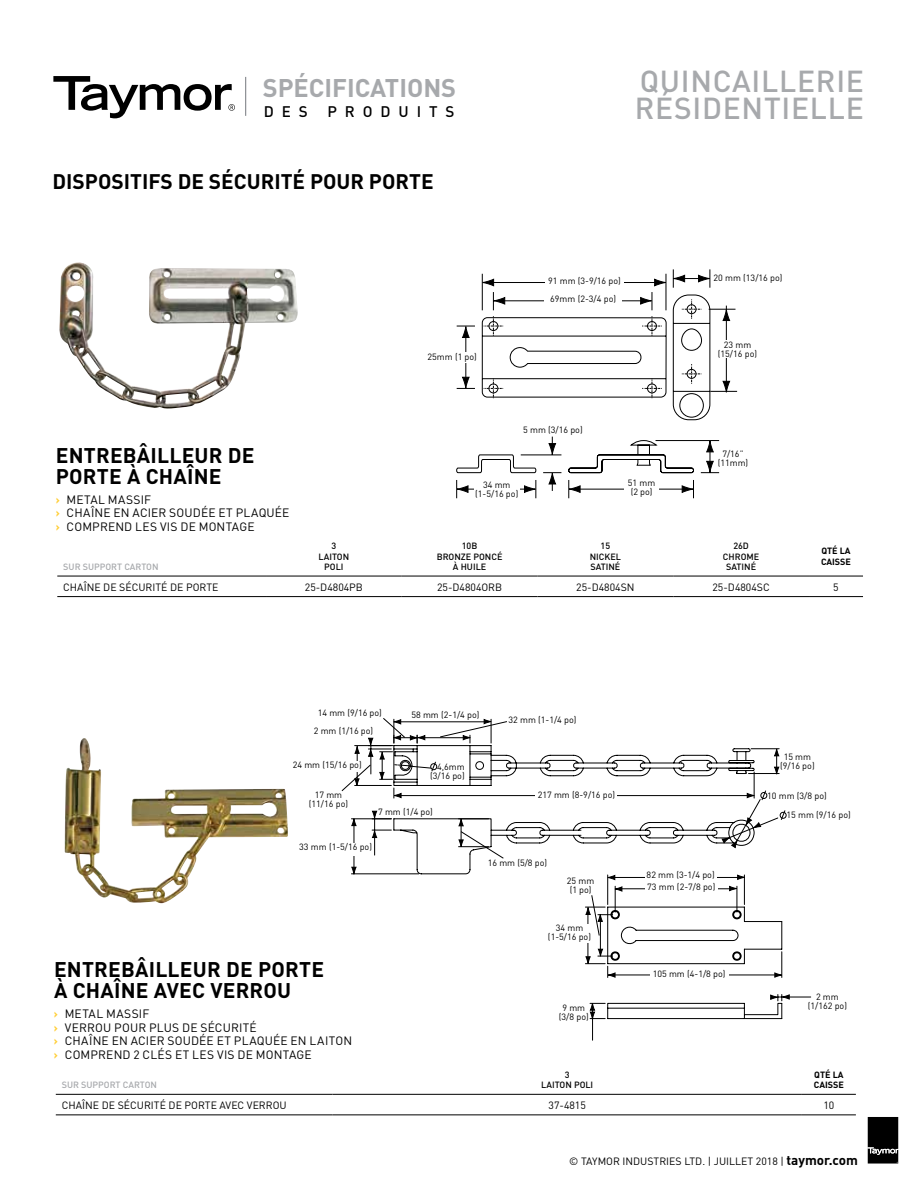
<style>
.page{position:relative;width:918px;height:1188px;background:#fff}
.page>*{position:absolute;margin:0;border:0;box-sizing:border-box;transform-origin:0 0}
.t1{font:500 30px/27px "DIN";letter-spacing:.025em;color:#a7a9ac}
.t2{font:700 25.2px "DIN";color:#a7a9ac}
.t3{font:700 21px/21px "DIN";letter-spacing:.01em;color:#000}
.t4{font:700 20.85px "DIN";color:#000}
.t5{font:500 15.15px "DIN";letter-spacing:.52em;color:#000}
.t6{font:12px/13.5px "DIN";letter-spacing:.015em;color:#000}
.t7{font:10.5px "DIN";color:#000}
.t8{font:9px/9px "DIN";color:#000;text-align:center}
.t9{font:500 9px/10.5px "DIN";color:#000;text-align:center}
.t10{font:500 9px "DIN";color:#a7a9ac}
.t11{font:700 9px/10.5px "DIN";color:#000}
.s1{font-weight:700;color:#ffce35}
.s2{font-weight:700;font-size:13.5px}
</style>
<div class="page">
<svg style="left:867px;top:1117px;width:31px;height:47px"></svg>
<svg style="left:53px;top:76px;width:182px;height:42px"></svg>
<hr style="left:245px;top:77px;width:1px;height:39px;background:#797d82">
<hr style="left:266px;top:576px;width:136px;height:1px;background:#000">
<hr style="left:402px;top:576px;width:136px;height:1px;background:#000">
<hr style="left:673px;top:576px;width:136px;height:1px;background:#000">
<hr style="left:809px;top:576px;width:54px;height:1px;background:#000">
<hr style="left:266px;top:596px;width:136px;height:1px;background:#000">
<hr style="left:402px;top:596px;width:136px;height:1px;background:#000">
<hr style="left:673px;top:596px;width:136px;height:1px;background:#000">
<hr style="left:809px;top:596px;width:54px;height:1px;background:#000">
<hr style="left:57px;top:576px;width:209px;height:1px;background:#000">
<hr style="left:57px;top:596px;width:209px;height:1px;background:#000">
<hr style="left:333px;top:1094px;width:469px;height:1px;background:#000">
<hr style="left:802px;top:1094px;width:54px;height:1px;background:#000">
<hr style="left:333px;top:1114px;width:469px;height:1px;background:#000">
<hr style="left:802px;top:1114px;width:54px;height:1px;background:#000">
<hr style="left:56px;top:1094px;width:277px;height:1px;background:#000">
<hr style="left:56px;top:1114px;width:277px;height:1px;background:#000">
<img style="left:65px;top:738px;width:223px;height:166px">
<img style="left:59px;top:262px;width:239px;height:147px">
<svg style="left:482px;top:575px;width:229px;height:541px"></svg>
<svg style="left:456px;top:269px;width:275px;height:230px"></svg>
<div style="left:545px;top:277px;width:79px;height:12px;background:#fff"></div>
<div style="left:544px;top:295px;width:78px;height:11px;background:#fff"></div>
<div style="left:716px;top:340px;width:44px;height:18px;background:#fff"></div>
<div style="left:423px;top:352px;width:54px;height:10px;background:#fff"></div>
<div style="left:625px;top:479px;width:34px;height:20px;background:#fff"></div>
<div style="left:474px;top:481px;width:45px;height:19px;background:#fff"></div>
<div style="left:780px;top:812px;width:7px;height:7px;border:1px solid #000;border-radius:50%"></div>
<svg style="left:393px;top:718px;width:343px;height:157px"></svg>
<hr style="left:354px;top:822px;width:1px;height:48px;background:#000">
<hr style="left:351px;top:818px;width:40px;height:1px;background:#000">
<hr style="left:351px;top:873px;width:68px;height:1px;background:#000">
<hr style="left:397px;top:795px;width:354px;height:1px;background:#000">
<svg style="left:341px;top:717px;width:167px;height:81px"></svg>
<svg style="left:372px;top:811px;width:19px;height:44px"></svg>
<svg style="left:351px;top:818px;width:6px;height:8px"></svg>
<svg style="left:351px;top:867px;width:6px;height:8px"></svg>
<svg style="left:458px;top:815px;width:46px;height:44px"></svg>
<svg style="left:721px;top:745px;width:65px;height:103px"></svg>
<div style="left:286px;top:761px;width:76px;height:11px;background:#fff"></div>
<div style="left:299px;top:843px;width:74px;height:12px;background:#fff"></div>
<div style="left:536px;top:791px;width:81px;height:13px;background:#fff"></div>
<hr style="left:611px;top:877px;width:130px;height:1px;background:#000">
<hr style="left:744px;top:875px;width:1px;height:30px;background:#000">
<hr style="left:607px;top:875px;width:1px;height:30px;background:#000">
<svg style="left:737px;top:874px;width:8px;height:6px"></svg>
<svg style="left:604px;top:875px;width:11px;height:5px"></svg>
<svg style="left:585px;top:886px;width:226px;height:154px"></svg>
<div style="left:546px;top:924px;width:47px;height:19px;background:#fff"></div>
<div style="left:645px;top:871px;width:72px;height:11px;background:#fff"></div>
<div style="left:645px;top:883px;width:73px;height:10px;background:#fff"></div>
<div style="left:650px;top:970px;width:78px;height:12px;background:#fff"></div>
<h2 class="t2" style="left:263px;top:71px;width:195px">SPÉCIFICATIONS</h2>
<h3 class="t5" style="left:264px;top:102px;width:46px">DES</h3>
<h3 class="t5" style="left:327px;top:102px;width:129px">PRODUITS</h3>
<h3 class="t4" style="left:53px;top:167px;width:383px">DISPOSITIFS DE SÉCURITÉ POUR PORTE</h3>
<h1 class="t1" style="left:635px;top:66px;width:231px">QUINCAILLERIE<br>RÉSIDENTIELLE</h1>
<h3 class="t3" style="left:56px;top:444px;width:200px">ENTREBÂILLEUR DE<br>PORTE À CHAÎNE</h3>
<h3 class="t6" style="left:56px;top:493px;width:235px"><span class="s1">›</span> METAL MASSIF<br><span class="s1">›</span> CHAÎNE EN ACIER SOUDÉE ET PLAQUÉE <span class="s1">›</span> COMPREND LES VIS DE MONTAGE</h3>
<p class="t8" style="left:428px;top:352px;width:51px">25mm (1 po)</p>
<p class="t8" style="left:548px;top:272px;width:74px;line-height:18px;text-align:left">91 mm (3-9/16 po)<br>69mm (2-3/4 po)</p>
<p class="t8" style="left:523px;top:425px;width:61px">5 mm (3/16 po)</p>
<p class="t8" style="left:475px;top:480px;width:45px">34 mm (1-5/16 po)</p>
<p class="t8" style="left:628px;top:479px;width:29px">51 mm (2 po)</p>
<p class="t8" style="left:714px;top:273px;width:70px">20 mm (13/16 po)</p>
<p class="t8" style="left:718px;top:340px;width:41px">23 mm (15/16 po)</p>
<p class="t8" style="left:718px;top:449px;width:32px">7/16” (11mm)</p>
<p class="t10" style="left:63px;top:561px;width:97px">SUR SUPPORT CARTON</p>
<p class="t9" style="left:319px;top:540px;width:32px">3<br>LAITON<br>POLI</p>
<p class="t9" style="left:437px;top:540px;width:67px">10B<br>BRONZE PONCÉ<br>À HUILE</p>
<p class="t9" style="left:590px;top:540px;width:33px">15<br>NICKEL<br>SATINÉ</p>
<p class="t9" style="left:723px;top:540px;width:38px">26D<br>CHROME<br>SATINÉ</p>
<p class="t11" style="left:821px;top:545px;width:32px">QTÉ LA<br>CAISSE</p>
<p class="t7" style="left:63px;top:580px;width:157px">CHAÎNE DE SÉCURITÉ DE PORTE</p>
<p class="t7" style="left:305px;top:580px;width:60px">25-D4804PB</p>
<p class="t7" style="left:437px;top:580px;width:67px">25-D4804ORB</p>
<p class="t7" style="left:576px;top:580px;width:60px">25-D4804SN</p>
<p class="t7" style="left:713px;top:580px;width:59px">25-D4804SC</p>
<p class="t7" style="left:833px;top:580px;width:7px">5</p>
<p class="t8" style="left:318px;top:708px;width:66px">14 mm (9/16 po)</p>
<p class="t8" style="left:314px;top:726px;width:61px">2 mm (1/16 po)</p>
<p class="t8" style="left:293px;top:761px;width:70px">24 mm (15/16 po)</p>
<p class="t8" style="left:411px;top:710px;width:70px">58 mm (2-1/4 po)</p>
<p class="t8" style="left:430px;top:762px;width:36px;text-align:right">4,6mm (3/16 po)</p>
<p class="t8" style="left:309px;top:790px;width:41px">17 mm (11/16 po)</p>
<p class="t8" style="left:378px;top:807px;width:56px">7 mm (1/4 po)</p>
<p class="t8" style="left:299px;top:842px;width:74px">33 mm (1-5/16 po)</p>
<h3 class="t3" style="left:54px;top:958px;width:272px">ENTREBÂILLEUR DE PORTE<br>À CHAÎNE AVEC VERROU</h3>
<h3 class="t6" style="left:54px;top:1007px;width:300px"><span class="s1">›</span> METAL MASSIF<br><span class="s1">›</span> VERROU POUR PLUS DE SÉCURITÉ<br><span class="s1">›</span> CHAÎNE EN ACIER SOUDÉE ET PLAQUÉE EN LAITON <span class="s1">›</span> COMPREND 2 CLÉS ET LES VIS DE MONTAGE</h3>
<p class="t8" style="left:508px;top:715px;width:70px">32 mm (1-1/4 po)</p>
<p class="t8" style="left:538px;top:790px;width:79px">217 mm (8-9/16 po)</p>
<p class="t8" style="left:488px;top:859px;width:61px">16 mm (5/8 po)</p>
<p class="t8" style="left:567px;top:876px;width:29px">25 mm (1 po)</p>
<p class="t8" style="left:548px;top:923px;width:45px">34 mm (1-5/16 po)</p>
<p class="t8" style="left:647px;top:869px;width:70px;line-height:11.7px;text-align:left">82 mm (3-1/4 po)<br>73 mm (2-7/8 po)</p>
<p class="t8" style="left:653px;top:969px;width:74px">105 mm (4-1/8 po)</p>
<p class="t8" style="left:780px;top:752px;width:36px">15 mm (9/16 po)</p>
<p class="t8" style="left:787px;top:785px;width:66px;line-height:19.8px;text-align:left;text-indent:-19px">10 mm (3/8 po)<br>15 mm (9/16 po)</p>
<p class="t8" style="left:816px;top:992px;width:24px">2 mm</p>
<p class="t8" style="left:562px;top:1003px;width:24px">9 mm</p>
<p class="t8" style="left:808px;top:1001px;width:41px">(1/162 po)</p>
<p class="t8" style="left:559px;top:1012px;width:31px">(3/8 po)</p>
<p class="t10" style="left:62px;top:1079px;width:97px">SUR SUPPORT CARTON</p>
<p class="t9" style="left:541px;top:1069px;width:54px">3<br>LAITON POLI</p>
<p class="t11" style="left:814px;top:1069px;width:32px">QTÉ LA<br>CAISSE</p>
<p class="t7" style="left:62px;top:1099px;width:226px">CHAÎNE DE SÉCURITÉ DE PORTE AVEC VERROU</p>
<p class="t7" style="left:549px;top:1099px;width:39px">37-4815</p>
<p class="t7" style="left:823px;top:1099px;width:12px">10</p>
<p class="t7" style="left:569px;top:1155px;width:290px">© TAYMOR INDUSTRIES LTD. | JUILLET 2018 | <span class="s2">taymor.com</span></p>
</div>
